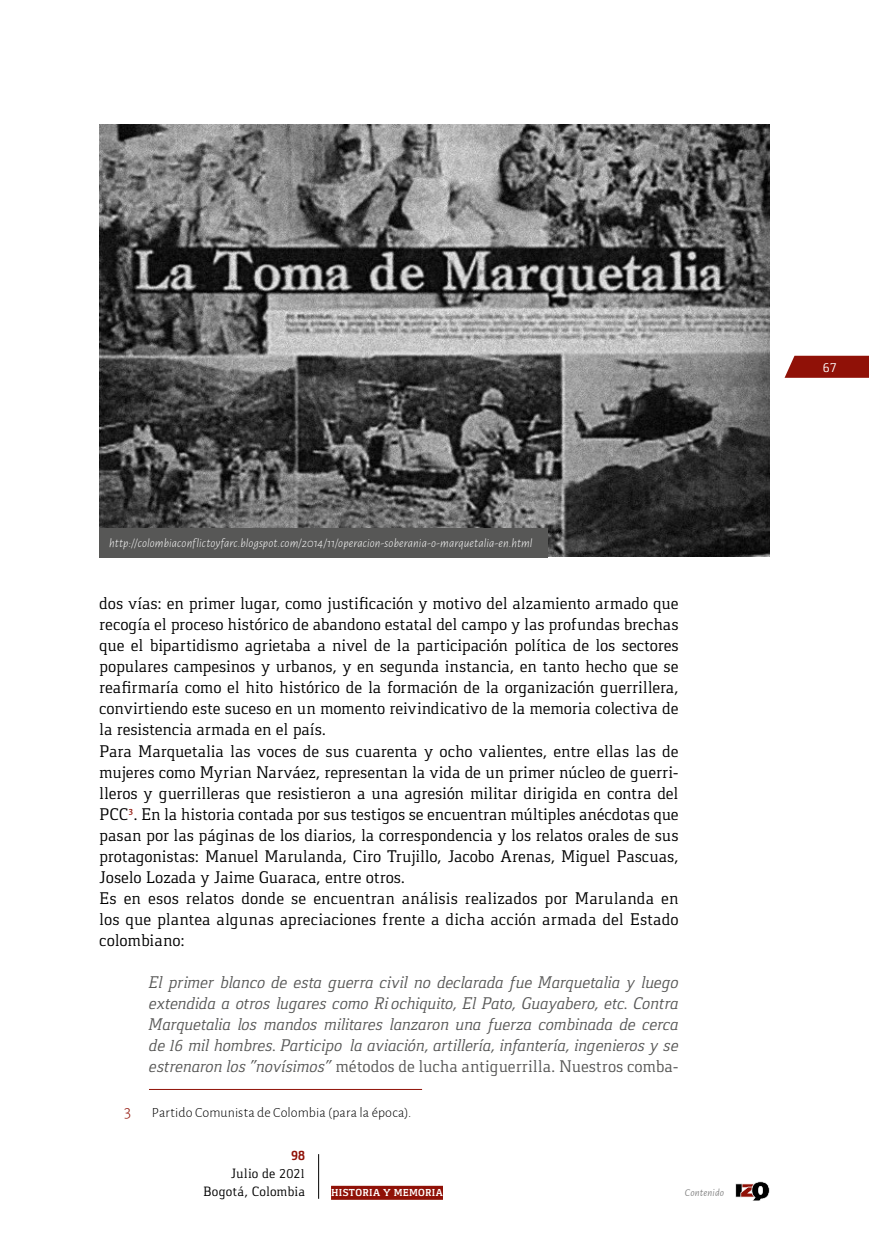
<style>
.page{position:relative;width:869px;height:1241px;background:#fff}
.page>*{position:absolute;margin:0;border:0;box-sizing:border-box;transform-origin:0 0}
.t1{font:17.5px/21px "Gaspar";letter-spacing:-.005em;color:#000}
.t2{font:italic 17.5px/21px "Gaspar";letter-spacing:-.015em;color:#575756;text-align:justify}
.t3{font:300 14px "Alegreya Sans";letter-spacing:.01em;color:#000}
.t4{font:14px/18.2px "Gaspar";letter-spacing:.005em;color:#000;text-align:right}
.t5{font:14px "Gaspar";color:#fff}
.t6{font:700 14px "Gaspar";color:#901107}
.t7{font:italic 300 12.25px "Alegreya Sans";letter-spacing:.01em;color:#fff}
.t8{font:700 10.5px "Gaspar";letter-spacing:.035em;color:#fff}
.t9{font:italic 10.5px "Alegreya Sans";letter-spacing:.015em;color:#878787}
.s1{font-style:normal}
.s2{font-size:17.5px;color:#901107}
</style>
<div class="page">
<svg style="left:784px;top:356px;width:84px;height:22px;background:#982219"></svg>
<hr style="left:149px;top:1088px;width:273px;height:1px;background:#901107">
<img style="left:99px;top:124px;width:670px;height:432px">
<div style="left:99px;top:527px;width:448px;height:30px;background:#575756"></div>
<hr style="left:318px;top:1153px;width:1px;height:45px;background:#000">
<div style="left:331px;top:1185px;width:112px;height:14px;background:#901107"></div>
<svg style="left:735px;top:1181px;width:34px;height:19px"></svg>
<p class="t7" style="left:109px;top:535px;width:424px">http://colombiaconflictoyfarc.blogspot.com/2014/11/operacion-soberania-o-marquetalia-en.html</p>
<p class="t1" style="left:99px;top:593px;width:580px">dos vías: en primer lugar, como justificación y motivo del alzamiento armado que recogía el proceso histórico de abandono estatal del campo y las profundas brechas que el bipartidismo agrietaba a nivel de la participación política de los sectores populares campesinos y urbanos, y en segunda instancia, en tanto hecho que se reafirmaría como el hito histórico de la formación de la organización guerrillera, convirtiendo este suceso en un momento reivindicativo de la memoria colectiva de la resistencia armada en el país.<br>Para Marquetalia las voces de sus cuarenta y ocho valientes, entre ellas las de mujeres como Myrian Narváez, representan la vida de un primer núcleo de guerri&shy;lleros y guerrilleras que resistieron a una agresión militar dirigida en contra del PCC<sup>3</sup>. En la historia contada por sus testigos se encuentran múltiples anécdotas que pasan por las páginas de los diarios, la correspondencia y los relatos orales de sus protagonistas: Manuel Marulanda, Ciro Trujillo, Jacobo Arenas, Miguel Pascuas, Joselo Lozada y Jaime Guaraca, entre otros.<br>Es en esos relatos donde se encuentran análisis realizados por Marulanda en los que plantea algunas apreciaciones frente a dicha acción armada del Estado colombiano:</p>
<p class="t2" style="left:149px;top:971px;width:531px">El primer blanco de esta guerra civil no declarada fue Marquetalia y luego extendida a otros lugares como Ri ochiquito, El Pato, Guayabero, etc. Contra Marquetalia los mandos militares lanzaron una fuerza combinada de cerca de 16 mil hombres. Participo la aviación, artillería, infantería, ingenieros y se estrenaron los “novísimos” <span class="s1">métodos de lucha antiguerrilla. Nuestros comba-</span></p>
<p class="t3" style="left:124px;top:1103px;width:288px"><span class="s2">3</span> Partido Comunista de Colombia (para la época).</p>
<p class="t6" style="left:291px;top:1146px;width:16px">98</p>
<p class="t4" style="left:203px;top:1164px;width:103px">Julio de 2021<br>Bogotá, Colombia</p>
<p class="t8" style="left:331px;top:1186px;width:113px">HISTORIA Y MEMORIA</p>
<p class="t9" style="left:684px;top:1185px;width:41px">Contenido</p>
<p class="t5" style="left:822px;top:359px;width:15px">67</p>
</div>
